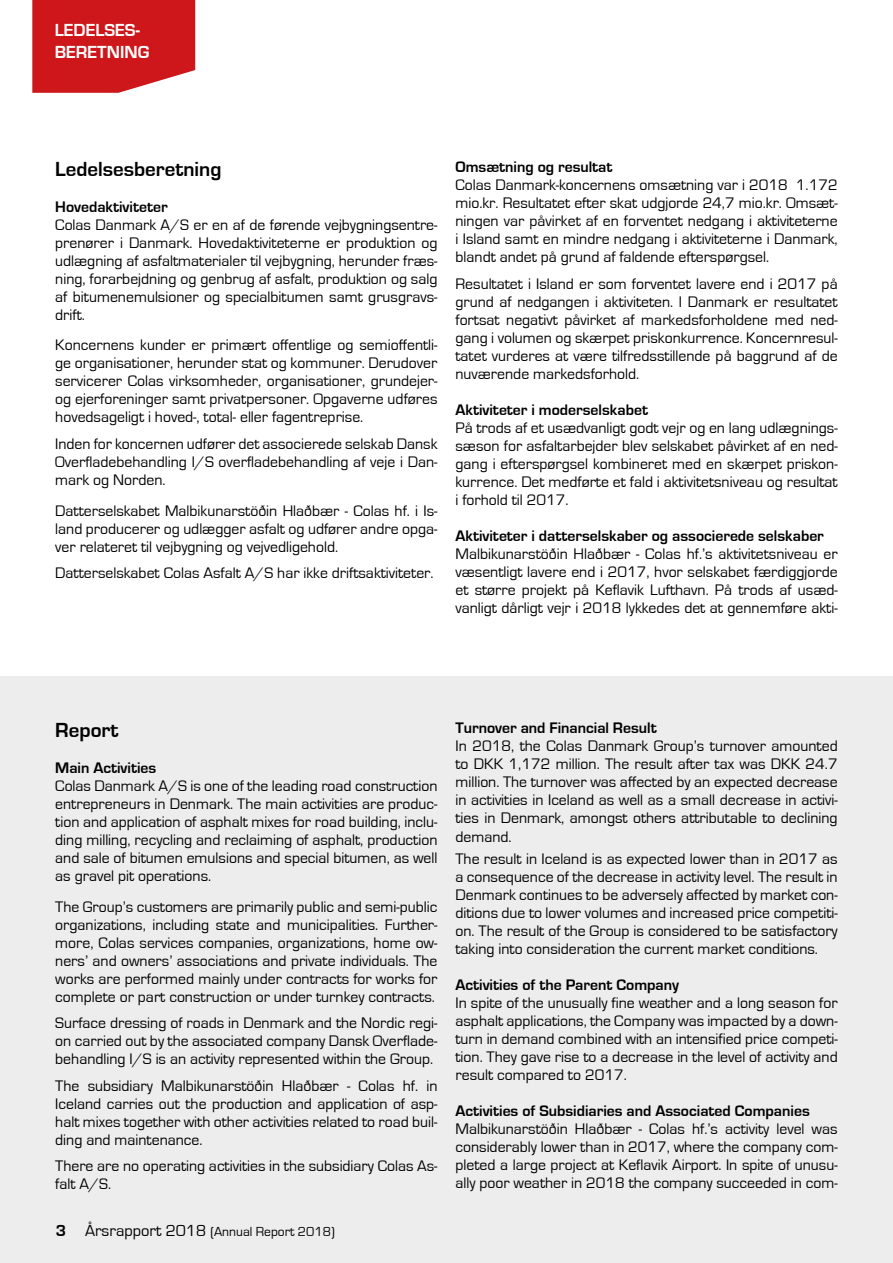
<style>
.page{position:relative;width:893px;height:1263px;background:#fff}
.page>*{position:absolute;margin:0;border:0;box-sizing:border-box;transform-origin:0 0}
.t1{font:700 21px "Eurostile";color:#000}
.t2{font:700 18px/21.6px "Eurostile";color:#fff}
.t3{font:15.75px/18px "Eurostile";color:#000;text-align:justify}
.t4{font:700 15.75px "Eurostile";color:#000}
.t5{font:13.5px "Eurostile";color:#000}
.s1{font-weight:700;font-size:16.5px}
.s2{font-size:16.5px}
</style>
<div class="page">
<div style="left:0;top:676px;width:893px;height:587px;background:#ededed"></div>
<svg style="left:32px;top:0;width:163px;height:93px;background:#d02528"></svg>
<p class="t2" style="left:55px;top:20px;width:96px">LEDELSES-<br>BERETNING</p>
<h1 class="t1" style="left:55px;top:157px;width:168px">Ledelsesberetning</h1>
<p class="t4" style="left:55px;top:198px;width:114px">Hovedaktiviteter</p>
<p class="t3" style="left:55px;top:216px;width:384px">Colas Danmark A/S er en af de førende vejbygningsentre&shy;prenører i Danmark. Hovedaktiviteterne er produktion og udlægning af asfaltmaterialer til vejbygning, herunder fræs&shy;ning, forarbejdning og genbrug af asfalt, produktion og salg af bitumenemulsioner og specialbitumen samt grusgravs&shy;drift.</p>
<p class="t3" style="left:55px;top:336px;width:384px">Koncernens kunder er primært offentlige og semioffentli&shy;ge organisationer, herunder stat og kommuner. Derudover servicerer Colas virksomheder, organisationer, grundejer&shy;og ejerforeninger samt privatpersoner. Opgaverne udføres hovedsageligt i hoved-, total- eller fagentreprise.</p>
<p class="t3" style="left:55px;top:435px;width:384px">Inden for koncernen udfører det associerede selskab Dansk Overfladebehandling I/S overfladebehandling af veje i Dan&shy;mark og Norden.</p>
<p class="t3" style="left:55px;top:502px;width:384px">Datterselskabet Malbikunarstöðin Hlaðbær - Colas hf. i Is&shy;land producerer og udlægger asfalt og udfører andre opga&shy;ver relateret til vejbygning og vejvedligehold.</p>
<p class="t3" style="left:55px;top:564px;width:380px">Datterselskabet Colas Asfalt A/S har ikke driftsaktiviteter.</p>
<p class="t4" style="left:455px;top:158px;width:159px">Omsætning og resultat</p>
<p class="t3" style="left:455px;top:176px;width:384px">Colas Danmark-koncernens omsætning var i 2018 1.172 mio.kr. Resultatet efter skat udgjorde 24,7 mio.kr. Omsæt&shy;ningen var påvirket af en forventet nedgang i aktiviteterne i Island samt en mindre nedgang i aktiviteterne i Danmark, blandt andet på grund af faldende efterspørgsel.</p>
<p class="t3" style="left:455px;top:275px;width:384px">Resultatet i Island er som forventet lavere end i 2017 på grund af nedgangen i aktiviteten. I Danmark er resultatet fortsat negativt påvirket af markedsforholdene med ned&shy;gang i volumen og skærpet priskonkurrence. Koncernresul&shy;tatet vurderes at være tilfredsstillende på baggrund af de nuværende markedsforhold.</p>
<p class="t4" style="left:455px;top:401px;width:194px">Aktiviteter i moderselskabet</p>
<p class="t3" style="left:455px;top:419px;width:384px">På trods af et usædvanligt godt vejr og en lang udlægnings&shy;sæson for asfaltarbejder blev selskabet påvirket af en ned&shy;gang i efterspørgsel kombineret med en skærpet priskon&shy;kurrence. Det medførte et fald i aktivitetsniveau og resultat i forhold til 2017.</p>
<p class="t4" style="left:455px;top:527px;width:370px">Aktiviteter i datterselskaber og associerede selskaber</p>
<p class="t3" style="left:455px;top:545px;width:384px">Malbikunarstöðin Hlaðbær - Colas hf.’s aktivitetsniveau er væsentligt lavere end i 2017, hvor selskabet færdiggjorde et større projekt på Keflavik Lufthavn. På trods af usæd&shy;vanligt dårligt vejr i 2018 lykkedes det at gennemføre akti-</p>
<h1 class="t1" style="left:55px;top:718px;width:65px">Report</h1>
<p class="t4" style="left:55px;top:759px;width:103px">Main Activities</p>
<p class="t3" style="left:55px;top:777px;width:384px">Colas Danmark A/S is one of the leading road construction entrepreneurs in Denmark. The main activities are produc&shy;tion and application of asphalt mixes for road building, inclu&shy;ding milling, recycling and reclaiming of asphalt, production and sale of bitumen emulsions and special bitumen, as well as gravel pit operations.</p>
<p class="t3" style="left:55px;top:898px;width:384px">The Group’s customers are primarily public and semi-public organizations, including state and municipalities. Further&shy;more, Colas services companies, organizations, home ow&shy;ners’ and owners’ associations and private individuals. The works are performed mainly under contracts for works for complete or part construction or under turnkey contracts.</p>
<p class="t3" style="left:55px;top:1014px;width:384px">Surface dressing of roads in Denmark and the Nordic regi&shy;on carried out by the associated company Dansk Overflade&shy;behandling I/S is an activity represented within the Group.</p>
<p class="t3" style="left:55px;top:1077px;width:384px">The subsidiary Malbikunarstöðin Hlaðbær - Colas hf. in Iceland carries out the production and application of asp&shy;halt mixes together with other activities related to road buil&shy;ding and maintenance.</p>
<p class="t3" style="left:55px;top:1157px;width:384px">There are no operating activities in the subsidiary Colas As&shy;falt A/S.</p>
<p class="t5" style="left:56px;top:1224px;width:280px"><span class="s1">3</span> <span class="s2">Årsrapport 2018</span> (Annual Report 2018)</p>
<p class="t4" style="left:455px;top:720px;width:203px">Turnover and Financial Result</p>
<p class="t3" style="left:455px;top:738px;width:384px">In 2018, the Colas Danmark Group’s turnover amounted to DKK 1,172 million. The result after tax was DKK 24.7 million. The turnover was affected by an expected decrease in activities in Iceland as well as a small decrease in activi&shy;ties in Denmark, amongst others attributable to declining demand.</p>
<p class="t3" style="left:455px;top:850px;width:384px">The result in Iceland is as expected lower than in 2017 as a consequence of the decrease in activity level. The result in Denmark continues to be adversely affected by market con&shy;ditions due to lower volumes and increased price competiti&shy;on. The result of the Group is considered to be satisfactory taking into consideration the current market conditions.</p>
<p class="t4" style="left:455px;top:976px;width:225px">Activities of the Parent Company</p>
<p class="t3" style="left:455px;top:994px;width:384px">In spite of the unusually fine weather and a long season for asphalt applications, the Company was impacted by a down&shy;turn in demand combined with an intensified price competi&shy;tion. They gave rise to a decrease in the level of activity and result compared to 2017.</p>
<p class="t4" style="left:455px;top:1102px;width:356px">Activities of Subsidiaries and Associated Companies</p>
<p class="t3" style="left:455px;top:1120px;width:384px">Malbikunarstöðin Hlaðbær - Colas hf.’s activity level was considerably lower than in 2017, where the company com&shy;pleted a large project at Keflavik Airport. In spite of unusu&shy;ally poor weather in 2018 the company succeeded in com-</p>
</div>
